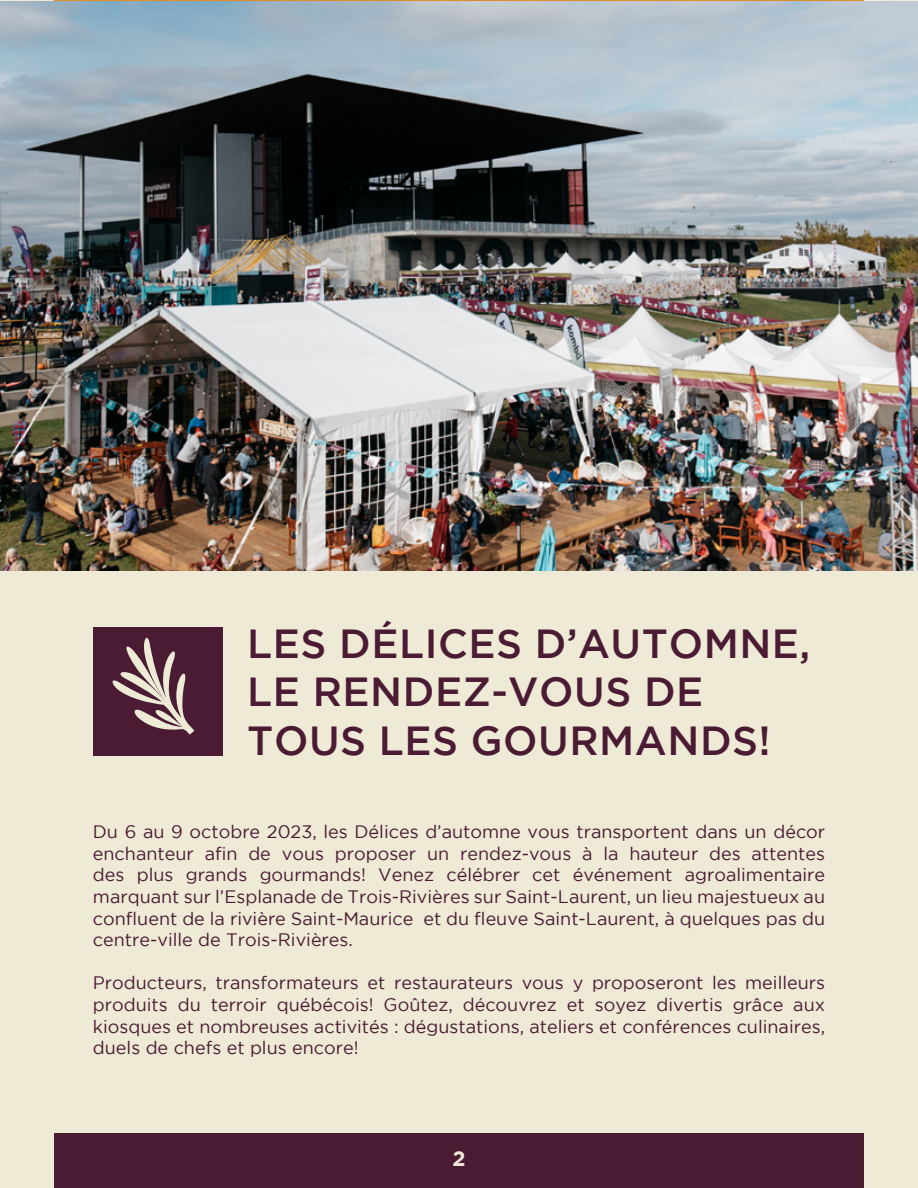
<style>
.page{position:relative;width:918px;height:1188px;background:#eeead6}
.page>*{position:absolute;margin:0;border:0;box-sizing:border-box;transform-origin:0 0}
.t1{font:500 40.5px/48.6px "Gotham";letter-spacing:.015em;color:#4a1b33}
.t2{font:700 21px "Gotham";color:#eeead6}
.t3{font:18px/21.6px "Gotham";color:#4a1b33;text-align:justify}
</style>
<div class="page">
<div style="left:54px;top:1134px;width:810px;height:54px;background:#4a1b33"></div>
<div style="left:93px;top:628px;width:129px;height:128px;background:#4a1b33"></div>
<svg style="left:112px;top:637px;width:82px;height:98px"></svg>
<img style="left:1px;top:1px;width:917px;height:569px">
<h1 class="t1" style="left:247px;top:618px;width:565px">LES DÉLICES D’AUTOMNE,<br>LE RENDEZ-VOUS DE<br>TOUS LES GOURMANDS!</h1>
<p class="t3" style="left:93px;top:821px;width:734px">Du 6 au 9 octobre 2023, les Délices d’automne vous transportent dans un décor enchanteur afin de vous proposer un rendez-vous à la hauteur des attentes des plus grands gourmands! Venez célébrer cet événement agroalimentaire marquant sur l’Esplanade de Trois-Rivières sur Saint-Laurent, un lieu majestueux au confluent de la rivière Saint-Maurice et du fleuve Saint-Laurent, à quelques pas du centre-ville de Trois-Rivières.</p>
<p class="t3" style="left:93px;top:972px;width:734px">Producteurs, transformateurs et restaurateurs vous y proposeront les meilleurs produits du terroir québécois! Goûtez, découvrez et soyez divertis grâce aux kiosques et nombreuses activités : dégustations, ateliers et conférences culinaires, duels de chefs et plus encore!</p>
<p class="t2" style="left:452px;top:1146px;width:15px">2</p>
</div>
